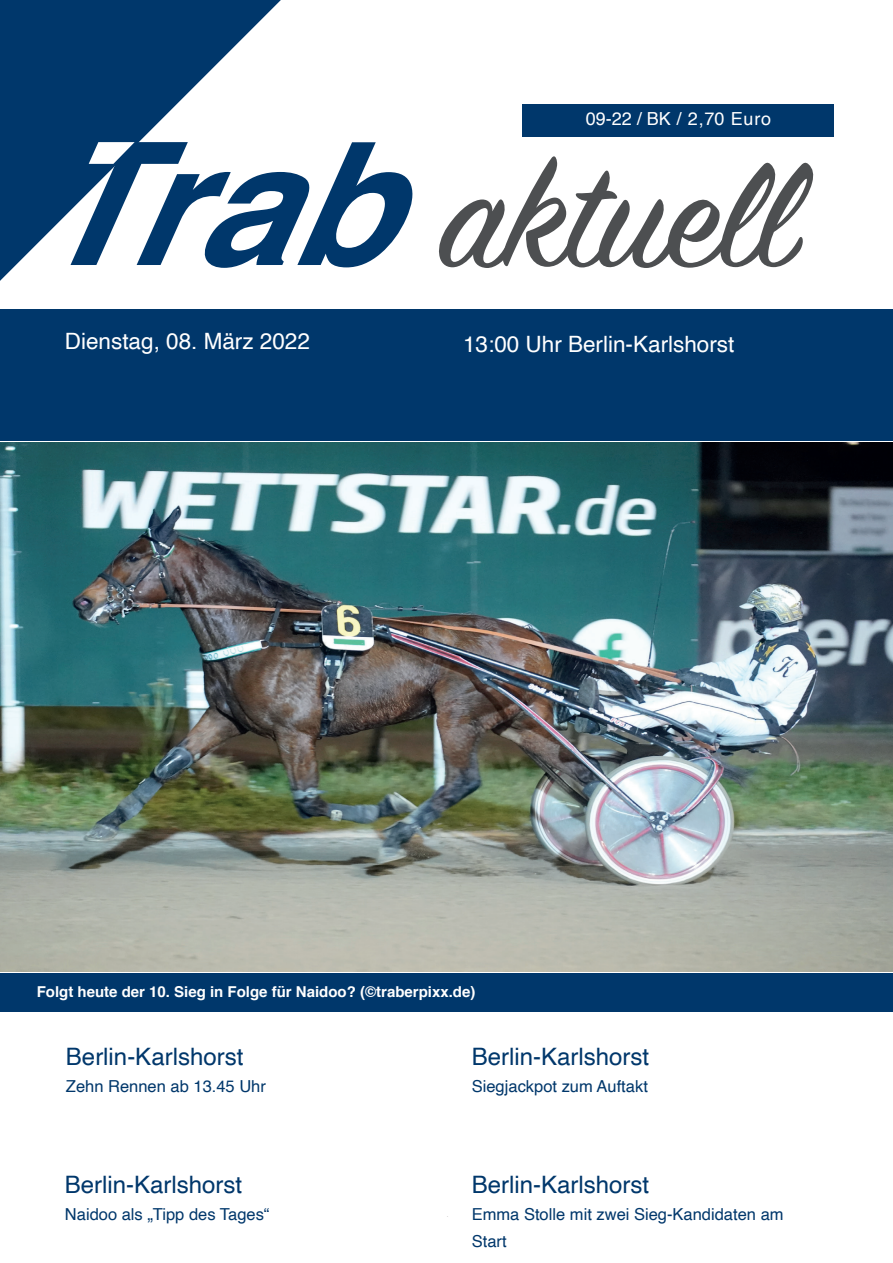
<style>
.page{position:relative;width:893px;height:1263px;background:#fff}
.page>*{position:absolute;margin:0;border:0;box-sizing:border-box;transform-origin:0 0}
.t1{font:165px "Sign Painter House Script";color:#4d4f51}
.t2{font:24px "Helvetica";color:#00376b}
.t3{font:22.5px "Helvetica";color:#fff}
.t4{font:18px "Helvetica";color:#fff}
.t5{font:16.5px/27px "Helvetica";color:#00376b}
.t6{font:700 15px "Helvetica";color:#fff}
.s1{font-family:"Helvetica";font-weight:700;font-style:italic;font-size:170.7px;color:#00376b}
</style>
<div class="page">
<svg style="left:0;top:0;width:281px;height:281px"></svg>
<div style="left:523px;top:105px;width:311px;height:32px;background:#00376b"></div>
<div style="left:0;top:973px;width:893px;height:38px;background:#00376b"></div>
<div style="left:0;top:309px;width:893px;height:131px;background:#00376b"></div>
<svg style="left:89px;top:142px;width:46px;height:22px"></svg>
<img style="left:0;top:442px;width:893px;height:530px">
<p class="t4" style="left:586px;top:105px;width:187px">09-22 / BK / 2,70 Euro</p>
<h1 class="t1" style="left:31px;top:115px;width:766px"><span class="s1">Trab</span>aktuell</h1>
<h3 class="t3" style="left:65px;top:324px;width:247px">Dienstag, 08. März 2022</h3>
<h3 class="t3" style="left:463px;top:326px;width:273px">13:00 Uhr Berlin-Karlshorst</h3>
<p class="t6" style="left:37px;top:979px;width:440px">Folgt heute der 10. Sieg in Folge für Naidoo? (©traberpixx.de)</p>
<h2 class="t2" style="left:66px;top:1038px;width:179px">Berlin-Karlshorst</h2>
<p class="t5" style="left:66px;top:1073px;width:201px">Zehn Rennen ab 13.45 Uhr</p>
<h2 class="t2" style="left:65px;top:1166px;width:179px">Berlin-Karlshorst</h2>
<p class="t5" style="left:65px;top:1201px;width:206px">Naidoo als „Tipp des Tages“</p>
<h2 class="t2" style="left:472px;top:1038px;width:179px">Berlin-Karlshorst</h2>
<p class="t5" style="left:472px;top:1073px;width:178px">Siegjackpot zum Auftakt</p>
<h2 class="t2" style="left:472px;top:1166px;width:179px">Berlin-Karlshorst</h2>
<p class="t5" style="left:472px;top:1201px;width:313px">Emma Stolle mit zwei Sieg-Kandidaten am<br>Start</p>
</div>
